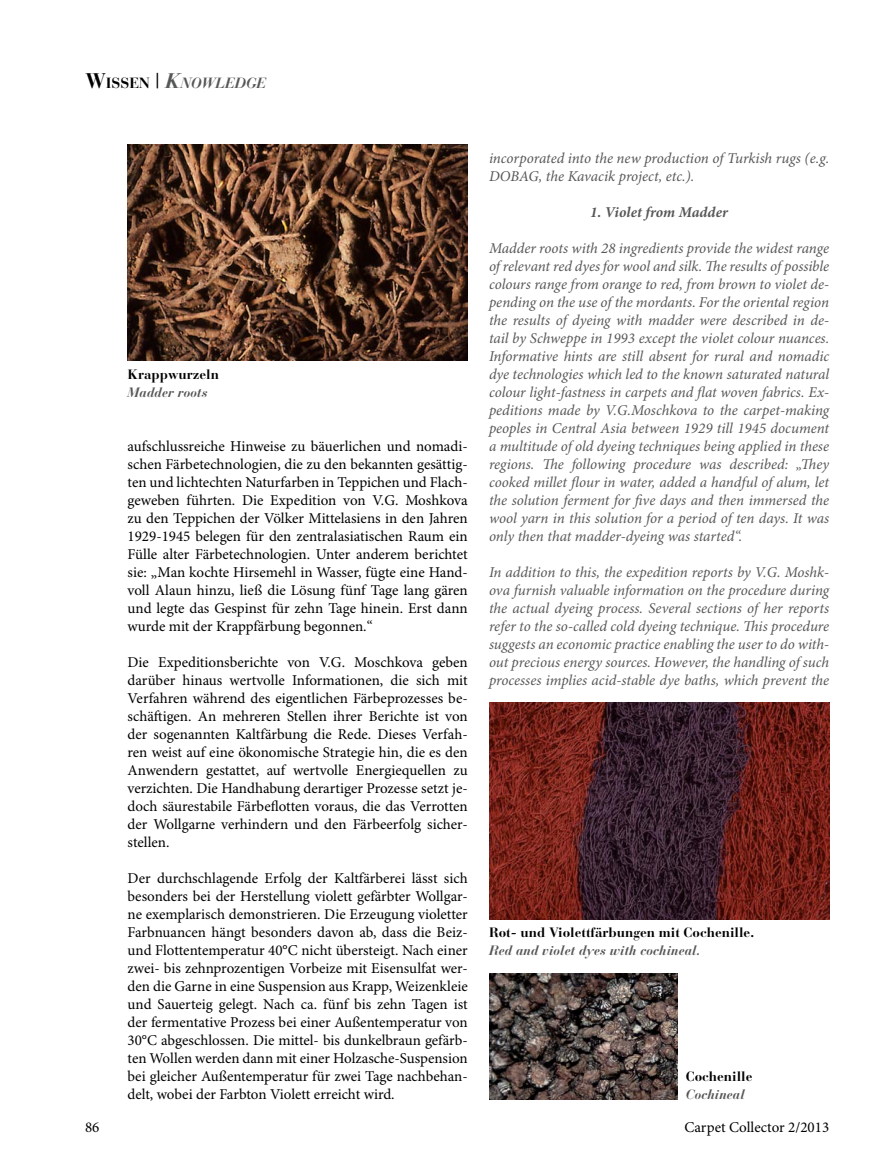
<style>
.page{position:relative;width:893px;height:1170px;background:#fff}
.page>*{position:absolute;margin:0;border:0;box-sizing:border-box;transform-origin:0 0}
.t1{font:15px/18px "Minion Pro";color:#000;text-align:justify}
.t2{font:italic 15px/18px "Minion Pro";letter-spacing:-.005em;color:#565757;text-align:justify}
.t3{font:italic 700 15px "Minion Pro";letter-spacing:.01em;color:#565757}
.t4{font:italic 700 14.7px "Bauer Bodoni";letter-spacing:-.005em;color:#565757}
.t5{font:700 13.5px "Bauer Bodoni";color:#000}
.t6{font:italic 700 13.5px "Bauer Bodoni";color:#565757}
.s1{font-style:normal;font-size:21px;color:#000}
.s2{font-style:normal;color:#000}
.s3{font-family:"Bauer Bodoni Roman SC";font-weight:400;font-style:normal;font-size:21px;color:#000}
.s4{font-size:21px}
</style>
<div class="page">
<img style="left:128px;top:145px;width:340px;height:216px">
<img style="left:489px;top:703px;width:340px;height:216px">
<img style="left:489px;top:973px;width:188px;height:126px">
<p class="t4" style="left:85px;top:74px;width:183px"><span class="s1">W</span><span class="s2">ISSE N</span> <span class="s3">|</span> <span class="s4">K</span>NOWLEDGE</p>
<p class="t5" style="left:128px;top:366px;width:93px">Krappwurzeln</p>
<p class="t6" style="left:128px;top:384px;width:82px">Madder roots</p>
<p class="t1" style="left:128px;top:437px;width:342px">aufschlussreiche Hinweise zu bäuerlichen und nomadi&shy;schen Färbetechnologien, die zu den bekannten gesättig&shy;ten und lichtechten Naturfarben in Teppichen und Flach&shy;geweben führten. Die Expedition von V.G. Moshkova zu den Teppichen der Völker Mittelasiens in den Jahren 1929-1945 belegen für den zentralasiatischen Raum ein Fülle alter Färbetechnologien. Unter anderem berichtet sie: „Man kochte Hirsemehl in Wasser, fügte eine Hand&shy;voll Alaun hinzu, ließ die Lösung fünf Tage lang gären und legte das Gespinst für zehn Tage hinein. Erst dann wurde mit der Krappfärbung begonnen.“</p>
<p class="t1" style="left:128px;top:653px;width:342px">Die Expeditionsberichte von V.G. Moschkova geben darüber hinaus wertvolle Informationen, die sich mit Verfahren während des eigentlichen Färbeprozesses be&shy;schäftigen. An mehreren Stellen ihrer Berichte ist von der sogenannten Kaltfärbung die Rede. Dieses Verfah&shy;ren weist auf eine ökonomische Strategie hin, die es den Anwendern gestattet, auf wertvolle Energiequellen zu verzichten. Die Handhabung derartiger Prozesse setzt je&shy;doch säurestabile Färbeflotten voraus, die das Verrotten der Wollgarne verhindern und den Färbeerfolg sicher&shy;stellen.</p>
<p class="t1" style="left:128px;top:869px;width:342px">Der durchschlagende Erfolg der Kaltfärberei lässt sich besonders bei der Herstellung violett gefärbter Wollgar&shy;ne exemplarisch demonstrieren. Die Erzeugung violetter Farbnuancen hängt besonders davon ab, dass die Beiz&shy;und Flottentemperatur 40°C nicht übersteigt. Nach einer zwei- bis zehnprozentigen Vorbeize mit Eisensulfat wer&shy;den die Garne in eine Suspension aus Krapp, Weizenkleie und Sauerteig gelegt. Nach ca. fünf bis zehn Tagen ist der fermentative Prozess bei einer Außentemperatur von 30°C abgeschlossen. Die mittel- bis dunkelbraun gefärb&shy;ten Wollen werden dann mit einer Holzasche-Suspension bei gleicher Außentemperatur für zwei Tage nachbehan&shy;delt, wobei der Farbton Violett erreicht wird.</p>
<p class="t2" style="left:489px;top:149px;width:342px">incorporated into the new production of Turkish rugs (e.g.<br>DOBAG, the Kavacik project, etc.).</p>
<p class="t3" style="left:590px;top:203px;width:140px">1. Violet from Madder</p>
<p class="t2" style="left:489px;top:239px;width:342px">Madder roots with 28 ingredients provide the widest range of relevant red dyes for wool and silk. The results of possible colours range from orange to red, from brown to violet de&shy;pending on the use of the mordants. For the oriental region the results of dyeing with madder were described in de&shy;tail by Schweppe in 1993 except the violet colour nuances.<br>Informative hints are still absent for rural and nomadic dye technologies which led to the known saturated natural colour light-fastness in carpets and flat woven fabrics. Ex&shy;peditions made by V.G.Moschkova to the carpet-making peoples in Central Asia between 1929 till 1945 document a multitude of old dyeing techniques being applied in these regions. The following procedure was described: „They cooked millet flour in water, added a handful of alum, let the solution ferment for five days and then immersed the wool yarn in this solution for a period of ten days. It was only then that madder-dyeing was started“.</p>
<p class="t2" style="left:489px;top:563px;width:342px">In addition to this, the expedition reports by V.G. Moshk&shy;ova furnish valuable information on the procedure during the actual dyeing process. Several sections of her reports refer to the so-called cold dyeing technique. This procedure suggests an economic practice enabling the user to do with&shy;out precious energy sources. However, the handling of such processes implies acid-stable dye baths, which prevent the</p>
<p class="t5" style="left:489px;top:924px;width:267px">Rot- und Violettfärbungen mit Cochenille.</p>
<p class="t6" style="left:489px;top:942px;width:213px">Red and violet dyes with cochineal.</p>
<p class="t5" style="left:686px;top:1068px;width:68px">Cochenille</p>
<p class="t6" style="left:686px;top:1086px;width:61px">Cochineal</p>
<p class="t1" style="left:85px;top:1118px;width:16px">86</p>
<p class="t1" style="left:684px;top:1118px;width:146px">Carpet Collector 2/2013</p>
</div>
